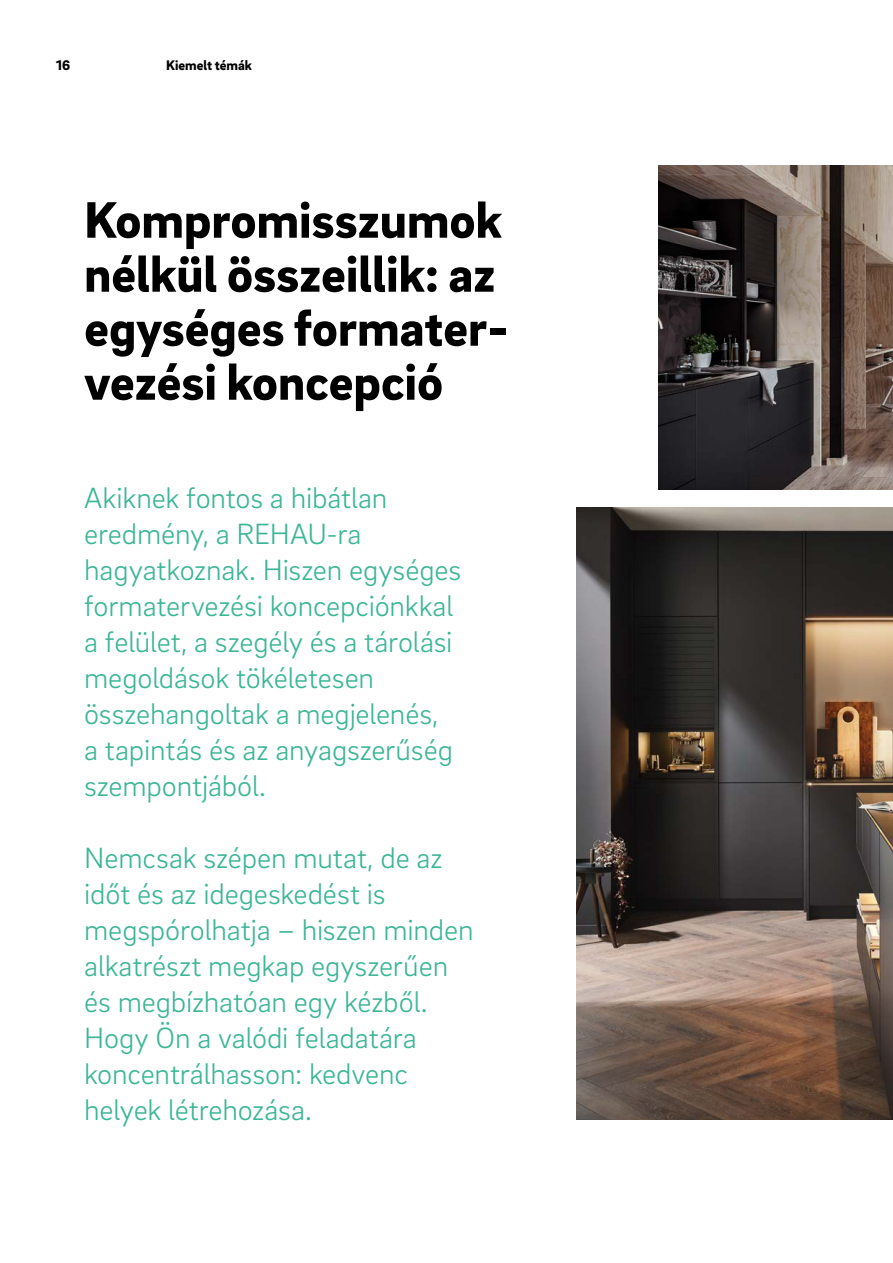
<style>
.page{position:relative;width:893px;height:1263px;background:#fff}
.page>*{position:absolute;margin:0;border:0;box-sizing:border-box;transform-origin:0 0}
._01__Headline_-_35pt_-_left_-_black{font:900 52.5px/54px "Brix Sans";color:#000}
._11__Highlighter_-_20pt_-_green_-_left{font:300 30px/36px "Brix Sans";letter-spacing:-.005em;color:#3cb696}
.MP__Live_column_titles_-_9_5pt{font:900 14.25px "Brix Sans";color:#000}
</style>
<div class="page">
<img style="left:659px;top:166px;width:234px;height:324px">
<img style="left:577px;top:508px;width:316px;height:612px">
<p class="MP__Live_column_titles_-_9_5pt" style="left:56px;top:56px;width:15px">16</p>
<p class="MP__Live_column_titles_-_9_5pt" style="left:166px;top:56px;width:87px">Kiemelt témák</p>
<p class="_01__Headline_-_35pt_-_left_-_black" style="left:84px;top:190px;width:425px">Kompromisszumok nélkül összeillik: az egységes formater&shy;vezési koncepció</p>
<p class="_11__Highlighter_-_20pt_-_green_-_left" style="left:84px;top:478px;width:379px">Akiknek fontos a hibátlan eredmény, a REHAU-ra hagyatkoznak. Hiszen egységes formatervezési koncepciónkkal a felület, a szegély és a tárolási megoldások tökéletesen összehangoltak a megjelenés,<br>a tapintás és az anyagszerűség szempontjából.</p>
<p class="_11__Highlighter_-_20pt_-_green_-_left" style="left:84px;top:838px;width:391px">Nemcsak szépen mutat, de az időt és az idegeskedést is megspórolhatja – hiszen minden alkatrészt megkap egyszerűen és megbízhatóan egy kézből.<br>Hogy Ön a valódi feladatára koncentrálhasson: kedvenc helyek létrehozása.</p>
</div>
